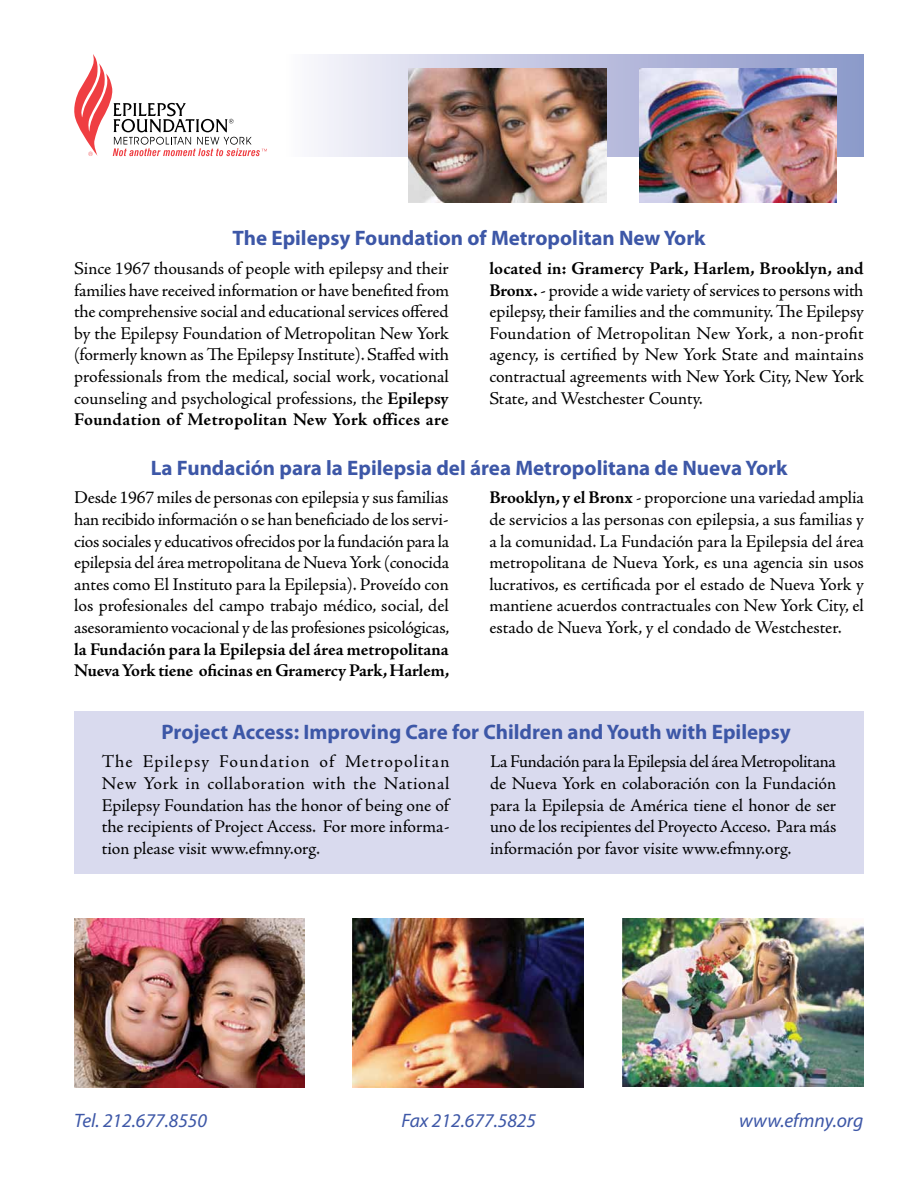
<style>
.page{position:relative;width:918px;height:1188px;background:#fff}
.page>*{position:absolute;margin:0;border:0;box-sizing:border-box;transform-origin:0 0}
.t1{font:700 21px "Myriad Pro";color:#3d57a7}
.t2{font:italic 19.5px "Myriad Pro";color:#3d57a7}
.t3{font:18px/21.6px "Adobe Jenson Pro";letter-spacing:-.005em;color:#000;text-align:justify}
.t4{font:700 18px/21.6px "Adobe Jenson Pro";letter-spacing:-.005em;color:#000}
.s1{font-weight:700}
</style>
<div class="page">
<div style="left:74px;top:711px;width:790px;height:162px;background:#d9daee"></div>
<svg style="left:318px;top:54px;width:545px;height:102px;background:#c7cae2"></svg>
<svg style="left:74px;top:54px;width:193px;height:102px"></svg>
<img style="left:639px;top:69px;width:198px;height:133px">
<img style="left:409px;top:69px;width:197px;height:133px">
<img style="left:74px;top:918px;width:231px;height:169px">
<img style="left:353px;top:918px;width:230px;height:169px">
<img style="left:622px;top:918px;width:241px;height:168px">
<p class="t1" style="left:233px;top:224px;width:475px">The Epilepsy Foundation of Metropolitan New York</p>
<p class="t3" style="left:74px;top:258px;width:376px">Since 1967 thousands of people with epilepsy and their families have received information or have benefited from the comprehensive social and educational services offered by the Epilepsy Foundation of Metropolitan New York (formerly known as The Epilepsy Institute). Staffed with professionals from the medical, social work, vocational counseling and psychological professions, the <span class="s1">Epilepsy Foundation of Metropolitan New York offices are</span></p>
<p class="t3" style="left:489px;top:258px;width:376px"><span class="s1">located in: Gramercy Park, Harlem, Brooklyn, and Bronx.</span> - provide a wide variety of services to persons with epilepsy, their families and the community. The Epilepsy Foundation of Metropolitan New York, a non-profit agency, is certified by New York State and maintains contractual agreements with New York City, New York State, and Westchester County.</p>
<p class="t1" style="left:151px;top:454px;width:638px">La Fundación para la Epilepsia del área Metropolitana de Nueva York</p>
<p class="t3" style="left:74px;top:487px;width:377px">Desde 1967 miles de personas con epilepsia y sus familias han recibido información o se han beneficiado de los servi&shy;cios sociales y educativos ofrecidos por la fundación para la epilepsia del área metropolitana de Nueva York (conocida antes como El Instituto para la Epilepsia). Proveído con los profesionales del campo trabajo médico, social, del asesoramiento vocacional y de las profesiones psicológicas,</p>
<p class="t4" style="left:74px;top:639px;width:377px">la Fundación para la Epilepsia del área metropolitana<br>Nueva York tiene oficinas en Gramercy Park, Harlem,</p>
<p class="t3" style="left:489px;top:487px;width:376px"><span class="s1">Brooklyn, y el Bronx</span> - proporcione una variedad amplia de servicios a las personas con epilepsia, a sus familias y a la comunidad. La Fundación para la Epilepsia del área metropolitana de Nueva York, es una agencia sin usos lucrativos, es certificada por el estado de Nueva York y mantiene acuerdos contractuales con New York City, el estado de Nueva York, y el condado de Westchester.</p>
<p class="t1" style="left:162px;top:718px;width:631px">Project Access: Improving Care for Children and Youth with Epilepsy</p>
<p class="t3" style="left:102px;top:751px;width:349px">The Epilepsy Foundation of Metropolitan New York in collaboration with the National Epilepsy Foundation has the honor of being one of the recipients of Project Access. For more informa&shy;tion please visit www.efmny.org.</p>
<p class="t3" style="left:490px;top:751px;width:348px">La Fundación para la Epilepsia del área Metropolitana de Nueva York en colaboración con la Fundación para la Epilepsia de América tiene el honor de ser uno de los recipientes del Proyecto Acceso. Para más información por favor visite www.efmny.org.</p>
<p class="t2" style="left:74px;top:1108px;width:134px">Tel. 212.677.8550</p>
<p class="t2" style="left:401px;top:1108px;width:136px">Fax 212.677.5825</p>
<p class="t2" style="left:739px;top:1108px;width:126px">www.efmny.org</p>
</div>
